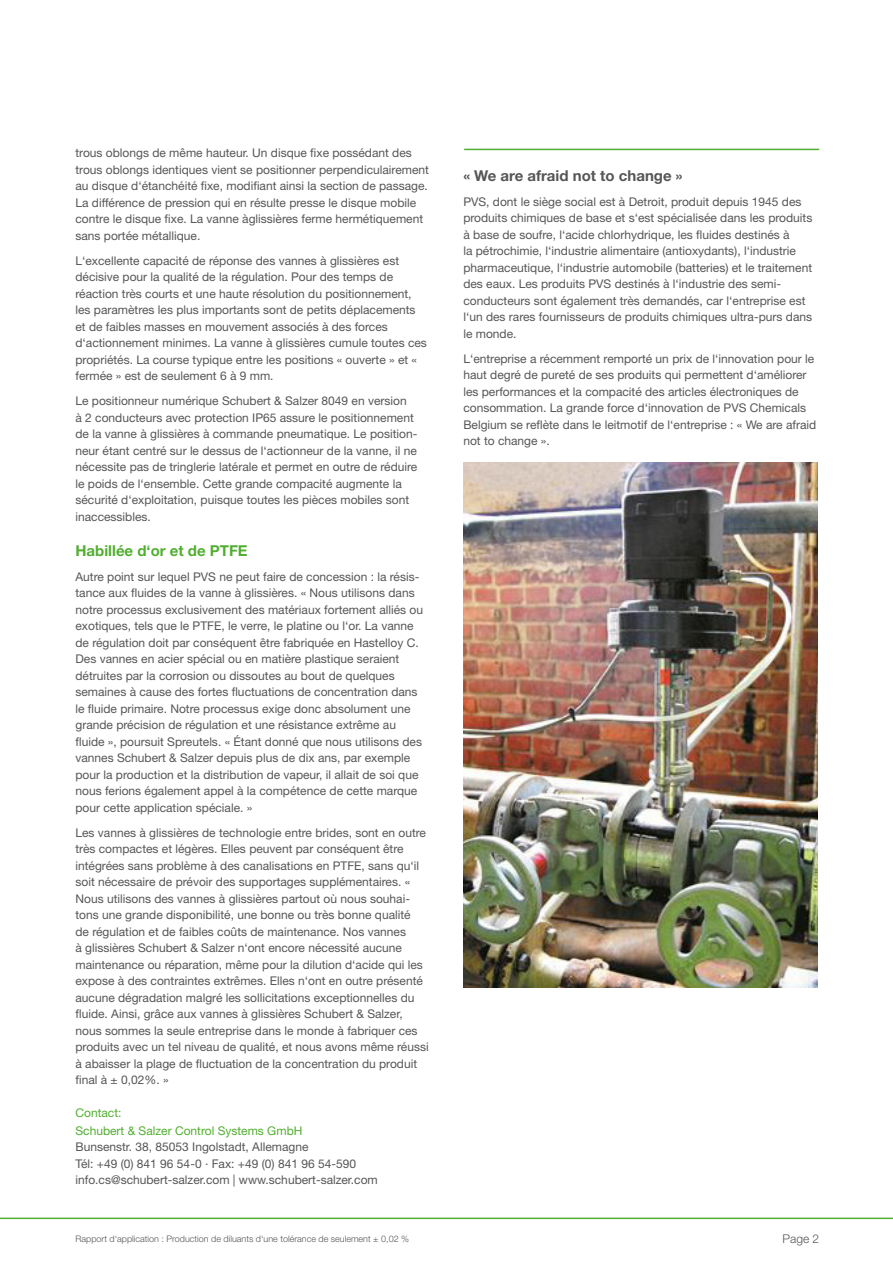
<style>
.page{position:relative;width:893px;height:1263px;background:#fff}
.page>*{position:absolute;margin:0;border:0;box-sizing:border-box;transform-origin:0 0}
.t1{font:700 15px "Helvetica Neue LT Std";color:#565656}
.t2{font:700 15px "Helvetica Neue LT Std";color:#51ae30}
.t3{font:12px/16.5px "Helvetica Neue LT Std";color:#565656}
.t4{font:12px/18px "Helvetica Neue LT Std";color:#51ae30}
.t5{font:300 12px "Helvetica Neue LT Std";color:#565656}
.t6{font:300 9px "Helvetica Neue LT Std";color:#565656}
</style>
<div class="page">
<hr style="left:0;top:1217px;width:893px;height:2px;background:#51ae30">
<img style="left:463px;top:462px;width:354px;height:525px">
<hr style="left:464px;top:149px;width:355px;height:1px;background:#51ae30">
<p class="t3" style="left:76px;top:145px;width:355px">trous oblongs de même hauteur. Un disque fixe possédant des trous oblongs identiques vient se positionner perpendiculairement au disque d‘étanchéité fixe, modifiant ainsi la section de passage.<br>La différence de pression qui en résulte presse le disque mobile contre le disque fixe. La vanne àglissières ferme hermétiquement sans portée métallique.</p>
<p class="t3" style="left:76px;top:252px;width:353px">L‘excellente capacité de réponse des vannes à glissières est décisive pour la qualité de la régulation. Pour des temps de réaction très courts et une haute résolution du positionnement, les paramètres les plus importants sont de petits déplacements et de faibles masses en mouvement associés à des forces d‘actionnement minimes. La vanne à glissières cumule toutes ces propriétés. La course typique entre les positions « ouverte » et « fermée » est de seulement 6 à 9 mm.</p>
<p class="t3" style="left:76px;top:393px;width:343px">Le positionneur numérique Schubert &amp; Salzer 8049 en version<br>à 2 conducteurs avec protection IP65 assure le positionnement de la vanne à glissières à commande pneumatique. Le position&shy;neur étant centré sur le dessus de l‘actionneur de la vanne, il ne nécessite pas de tringlerie latérale et permet en outre de réduire le poids de l‘ensemble. Cette grande compacité augmente la sécurité d‘exploitation, puisque toutes les pièces mobiles sont inaccessibles.</p>
<p class="t2" style="left:76px;top:541px;width:174px">Habillée d‘or et de PTFE</p>
<p class="t3" style="left:76px;top:568px;width:349px">Autre point sur lequel PVS ne peut faire de concession : la résis&shy;tance aux fluides de la vanne à glissières. « Nous utilisons dans notre processus exclusivement des matériaux fortement alliés ou exotiques, tels que le PTFE, le verre, le platine ou l‘or. La vanne de régulation doit par conséquent être fabriquée en Hastelloy C.<br>Des vannes en acier spécial ou en matière plastique seraient détruites par la corrosion ou dissoutes au bout de quelques semaines à cause des fortes fluctuations de concentration dans le fluide primaire. Notre processus exige donc absolument une grande précision de régulation et une résistance extrême au fluide », poursuit Spreutels. « Étant donné que nous utilisons des vannes Schubert &amp; Salzer depuis plus de dix ans, par exemple pour la production et la distribution de vapeur, il allait de soi que nous ferions également appel à la compétence de cette marque pour cette application spéciale. »</p>
<p class="t3" style="left:76px;top:824px;width:355px">Les vannes à glissières de technologie entre brides, sont en outre très compactes et légères. Elles peuvent par conséquent être intégrées sans problème à des canalisations en PTFE, sans qu‘il soit nécessaire de prévoir des supportages supplémentaires. « Nous utilisons des vannes à glissières partout où nous souhai&shy;tons une grande disponibilité, une bonne ou très bonne qualité<br>de régulation et de faibles coûts de maintenance. Nos vannes<br>à glissières Schubert &amp; Salzer n‘ont encore nécessité aucune maintenance ou réparation, même pour la dilution d‘acide qui les expose à des contraintes extrêmes. Elles n‘ont en outre présenté aucune dégradation malgré les sollicitations exceptionnelles du fluide. Ainsi, grâce aux vannes à glissières Schubert &amp; Salzer, nous sommes la seule entreprise dans le monde à fabriquer ces produits avec un tel niveau de qualité, et nous avons même réussi à abaisser la plage de fluctuation de la concentration du produit final à ± 0,02%. »</p>
<p class="t4" style="left:76px;top:1103px;width:228px">Contact:<br>Schubert &amp; Salzer Control Systems GmbH</p>
<p class="t3" style="left:76px;top:1138px;width:304px">Bunsenstr. 38, 85053 Ingolstadt, Allemagne<br>Tél: +49 (0) 841 96 54-0 · Fax: +49 (0) 841 96 54-590 info.cs@schubert-salzer.com | www.schubert-salzer.com</p>
<p class="t1" style="left:463px;top:166px;width:221px">« We are afraid not to change »</p>
<p class="t3" style="left:463px;top:193px;width:350px">PVS, dont le siège social est à Detroit, produit depuis 1945 des produits chimiques de base et s‘est spécialisée dans les produits à base de soufre, l‘acide chlorhydrique, les fluides destinés à<br>la pétrochimie, l‘industrie alimentaire (antioxydants), l‘industrie pharmaceutique, l‘industrie automobile (batteries) et le traitement des eaux. Les produits PVS destinés à l‘industrie des semi&shy;conducteurs sont également très demandés, car l‘entreprise est l‘un des rares fournisseurs de produits chimiques ultra-purs dans le monde.</p>
<p class="t3" style="left:463px;top:350px;width:354px">L‘entreprise a récemment remporté un prix de l‘innovation pour le haut degré de pureté de ses produits qui permettent d‘améliorer les performances et la compacité des articles électroniques de consommation. La grande force d‘innovation de PVS Chemicals Belgium se reflète dans le leitmotif de l‘entreprise : « We are afraid not to change ».</p>
<p class="t6" style="left:76px;top:1233px;width:335px">Rapport d‘application : Production de diluants d‘une tolérance de seulement ± 0,02 %</p>
<p class="t5" style="left:782px;top:1231px;width:38px">Page 2</p>
</div>
